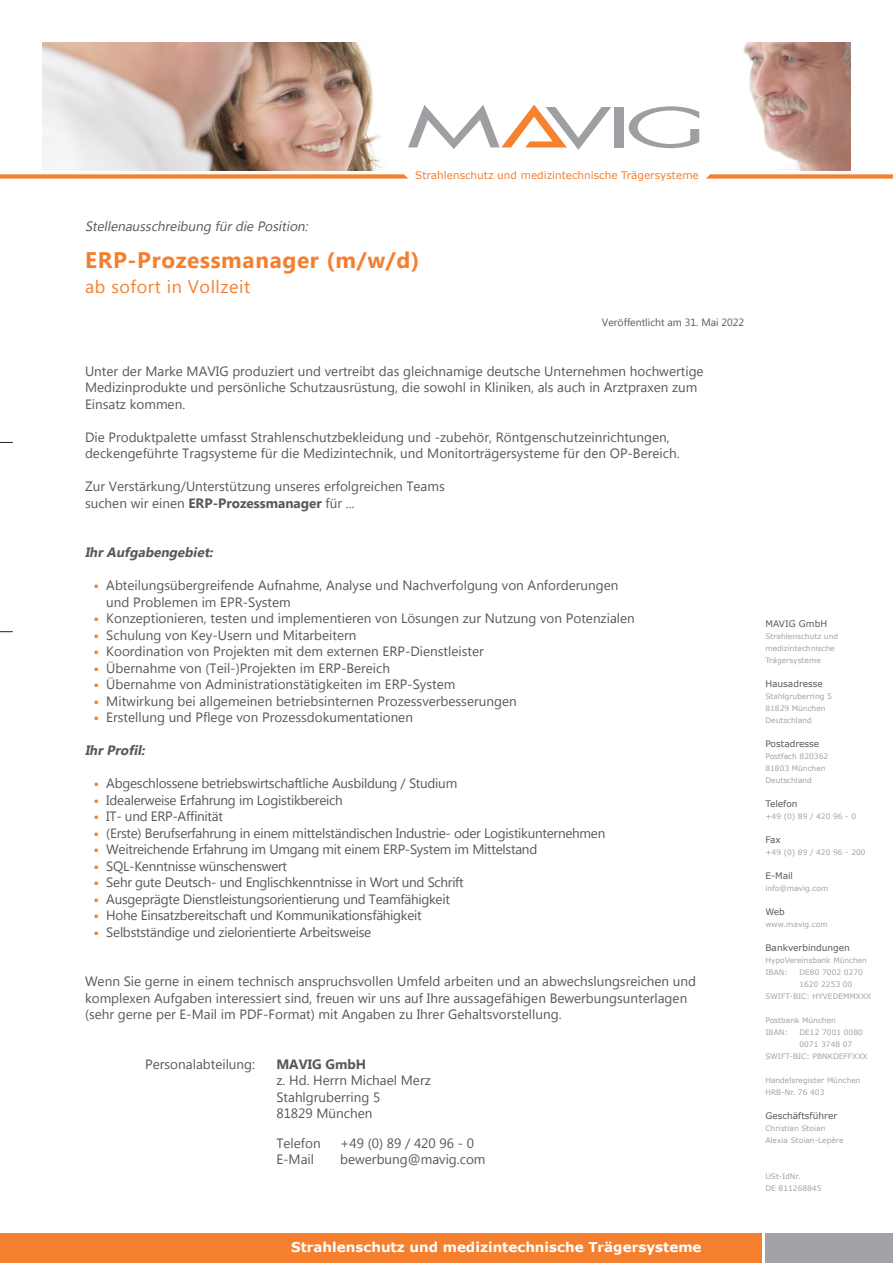
<style>
.page{position:relative;width:893px;height:1263px;background:#fff}
.page>*{position:absolute;margin:0;border:0;box-sizing:border-box;transform-origin:0 0}
.t1{font:700 22.5px "Lao UI";letter-spacing:.03em;color:#f4802f}
.t2{font:18px "Lao UI";letter-spacing:.03em;color:#f4802f}
.t3{font:13.5px/16.5px "Lao UI";color:#57585a}
.t4{font:13.5px "Lao UI";letter-spacing:-.02em;color:#57585a}
.t5{font:700 13.5px "Verdana";color:#fff}
.t6{font:italic 13.5px "Lao UI";color:#57585a}
.t7{font:italic 700 13.5px "Lao UI";color:#57585a}
.t8{font:700 13.5px "Lao UI";color:#57585a}
.t9{font:10.5px "Verdana";color:#f4802f}
.t10{font:10.5px "Lao UI";color:#57585a}
.t11{font:9px "Verdana";color:#57585a}
.t12{font:7.5px/12px "Verdana";color:#a1a3a6}
.s1{font-weight:700}
.s2{font-weight:700;color:#f4802f}
</style>
<div class="page">
<svg style="left:0;top:442px;width:13px;height:1px"></svg>
<svg style="left:0;top:631px;width:13px;height:1px"></svg>
<img style="left:43px;top:43px;width:807px;height:127px">
<svg style="left:408px;top:70px;width:291px;height:80px"></svg>
<svg style="left:0;top:174px;width:408px;height:5px;background:#f5934e"></svg>
<svg style="left:706px;top:174px;width:187px;height:5px"></svg>
<div style="left:0;top:1233px;width:761px;height:30px;background:#f4802f"></div>
<div style="left:765px;top:1233px;width:128px;height:30px;background:#a1a3a6"></div>
<p class="t9" style="left:415px;top:168px;width:285px">Strahlenschutz und medizintechnische Trägersysteme</p>
<p class="t6" style="left:85px;top:217px;width:227px">Stellenausschreibung fürdie Position:</p>
<h1 class="t1" style="left:85px;top:245px;width:336px">ERP-Prozessmanager (m/w/d)</h1>
<h2 class="t2" style="left:85px;top:275px;width:167px">ab sofort in Vollzeit</h2>
<p class="t10" style="left:602px;top:315px;width:144px">Veröffentlicht am 31. Mai 2022</p>
<p class="t3" style="left:85px;top:362px;width:620px">Unter der Marke MAVIG produziert und vertreibt das gleichnamige deutsche Unternehmen hochwertige<br>Medizinprodukte und persönliche Schutzausrüstung, die sowohl in Kliniken, als auch in Arztpraxen zum<br>Einsatz kommen.</p>
<p class="t3" style="left:85px;top:428px;width:596px">Die Produktpalette umfasst Strahlenschutzbekleidung und -zubehör, Röntgenschutzeinrichtungen, deckengeführte Tragsysteme für die Medizintechnik, und Monitorträgersysteme für den OP-Bereich.</p>
<p class="t3" style="left:85px;top:478px;width:361px">Zur Verstärkung/Unterstützung unseres erfolgreichen Teams suchen wir einen <span class="s1">ERP-Prozessmanager</span> für ...</p>
<p class="t7" style="left:85px;top:543px;width:132px">IhrAufgabengebiet:</p>
<p class="t3" style="left:106px;top:577px;width:514px;text-indent:-13px"><span class="s2">•</span> Abteilungsübergreifende Aufnahme, Analyse und Nachverfolgung von Anforderungen und Problemen im EPR-System</p>
<p class="t3" style="left:94px;top:610px;width:543px"><span class="s2">•</span> Konzeptionieren, testen und implementieren von Lösungen zur Nutzung von Potenzialen</p>
<p class="t3" style="left:94px;top:626px;width:264px"><span class="s2">•</span> Schulung von Key-Usern und Mitarbeitern</p>
<p class="t3" style="left:94px;top:643px;width:392px"><span class="s2">•</span> Koordination von Projekten mit dem externen ERP-Dienstleister</p>
<p class="t3" style="left:94px;top:659px;width:298px"><span class="s2">•</span> Übernahme von (Teil-)Projekten im ERP-Bereich</p>
<p class="t3" style="left:94px;top:676px;width:363px"><span class="s2">•</span> Übernahme von Administrationstätigkeiten im ERP-System</p>
<p class="t3" style="left:94px;top:692px;width:425px"><span class="s2">•</span> Mitwirkung bei allgemeinen betriebsinternen Prozessverbesserungen</p>
<p class="t3" style="left:94px;top:709px;width:321px"><span class="s2">•</span> Erstellung und Pflege von Prozessdokumentationen</p>
<p class="t7" style="left:85px;top:741px;width:64px">IhrProfil:</p>
<p class="t4" style="left:94px;top:774px;width:365px"><span class="s2">•</span> Abgeschlossene betriebswirtschaftliche Ausbildung / Studium</p>
<p class="t4" style="left:94px;top:791px;width:251px"><span class="s2">•</span> Idealerweise Erfahrung im Logistikbereich</p>
<p class="t4" style="left:94px;top:807px;width:131px"><span class="s2">•</span> IT- und ERP-Affinität</p>
<p class="t4" style="left:94px;top:824px;width:513px"><span class="s2">•</span> (Erste) Berufserfahrung in einem mittelständischen Industrie- oder Logistikunternehmen</p>
<p class="t4" style="left:94px;top:840px;width:445px"><span class="s2">•</span> Weitreichende Erfahrung im Umgang mit einem ERP-System im Mittelstand</p>
<p class="t4" style="left:94px;top:857px;width:195px"><span class="s2">•</span> SQL-Kenntnisse wünschenswert</p>
<p class="t4" style="left:94px;top:873px;width:372px"><span class="s2">•</span> Sehr gute Deutsch- und Englischkenntnisse in Wort und Schrift</p>
<p class="t4" style="left:94px;top:890px;width:358px"><span class="s2">•</span> Ausgeprägte Dienstleistungsorientierung und Teamfähigkeit</p>
<p class="t4" style="left:94px;top:906px;width:330px"><span class="s2">•</span> Hohe Einsatzbereitschaft und Kommunikationsfähigkeit</p>
<p class="t4" style="left:94px;top:923px;width:279px"><span class="s2">•</span> Selbstständige und zielorientierte Arbeitsweise</p>
<p class="t3" style="left:85px;top:973px;width:613px">Wenn Sie gerne in einem technisch anspruchsvollen Umfeld arbeiten und an abwechslungsreichen und komplexen Aufgaben interessiert sind, freuen wir uns auf Ihre aussagefähigen Bewerbungsunterlagen (sehr gerne per E-Mail im PDF-Format) mit Angaben zu Ihrer Gehaltsvorstellung.</p>
<p class="t3" style="left:145px;top:1055px;width:111px">Personalabteilung:</p>
<p class="t8" style="left:276px;top:1055px;width:91px">MAVIG GmbH</p>
<p class="t3" style="left:276px;top:1072px;width:156px">z. Hd. Herrn Michael Merz<br>Stahlgruberring 5<br>81829 München</p>
<p class="t3" style="left:276px;top:1134px;width:46px">Telefon</p>
<p class="t3" style="left:340px;top:1134px;width:135px">+49 (0) 89 / 420 96 - 0</p>
<p class="t3" style="left:276px;top:1150px;width:39px">E-Mail</p>
<p class="t3" style="left:340px;top:1150px;width:147px">bewerbung@mavig.com</p>
<p class="t5" style="left:291px;top:1237px;width:412px">Strahlenschutz und medizintechnische Trägersysteme</p>
<p class="t11" style="left:765px;top:617px;width:63px">MAVIG GmbH</p>
<p class="t12" style="left:765px;top:630px;width:74px">Strahlenschutz und medizintechnische<br>Trägersysteme</p>
<p class="t11" style="left:765px;top:677px;width:59px">Hausadresse</p>
<p class="t12" style="left:765px;top:690px;width:68px">Stahlgruberring 5<br>81829 München<br>Deutschland</p>
<p class="t11" style="left:765px;top:737px;width:55px">Postadresse</p>
<p class="t12" style="left:765px;top:750px;width:64px">Postfach 820362<br>81803 München<br>Deutschland</p>
<p class="t11" style="left:765px;top:797px;width:34px">Telefon</p>
<p class="t12" style="left:765px;top:810px;width:92px">+49 (0) 89 / 420 96 - 0</p>
<p class="t11" style="left:765px;top:833px;width:17px">Fax</p>
<p class="t12" style="left:765px;top:846px;width:102px">+49 (0) 89 / 420 96 - 200</p>
<p class="t11" style="left:765px;top:869px;width:29px">E-Mail</p>
<p class="t12" style="left:765px;top:882px;width:64px">info@mavig.com</p>
<p class="t11" style="left:765px;top:905px;width:21px">Web</p>
<p class="t12" style="left:765px;top:918px;width:64px">www.mavig.com</p>
<p class="t11" style="left:765px;top:941px;width:86px">Bankverbindungen</p>
<p class="t12" style="left:765px;top:954px;width:103px">HypoVereinsbank München<br>IBAN:</p>
<p class="t12" style="left:799px;top:966px;width:65px">DE80 7002 0270</p>
<p class="t12" style="left:799px;top:978px;width:54px">1620 2253 00</p>
<p class="t12" style="left:765px;top:990px;width:107px">SWIFT-BIC: HYVEDEMMXXX</p>
<p class="t12" style="left:765px;top:1014px;width:72px">Postbank München<br>IBAN:</p>
<p class="t12" style="left:799px;top:1026px;width:65px">DE12 7001 0080</p>
<p class="t12" style="left:799px;top:1038px;width:54px">0071 3748 07</p>
<p class="t12" style="left:765px;top:1050px;width:104px">SWIFT-BIC: PBNKDEFFXXX</p>
<p class="t12" style="left:765px;top:1074px;width:97px">Handelsregister München<br>HRB-Nr. 76 403</p>
<p class="t11" style="left:765px;top:1109px;width:73px">Geschäftsführer</p>
<p class="t12" style="left:765px;top:1122px;width:80px">Christian Stoian<br>Alexia Stoian-Lepère</p>
<p class="t12" style="left:765px;top:1170px;width:58px">USt-IdNr.<br>DE 811268845</p>
</div>
